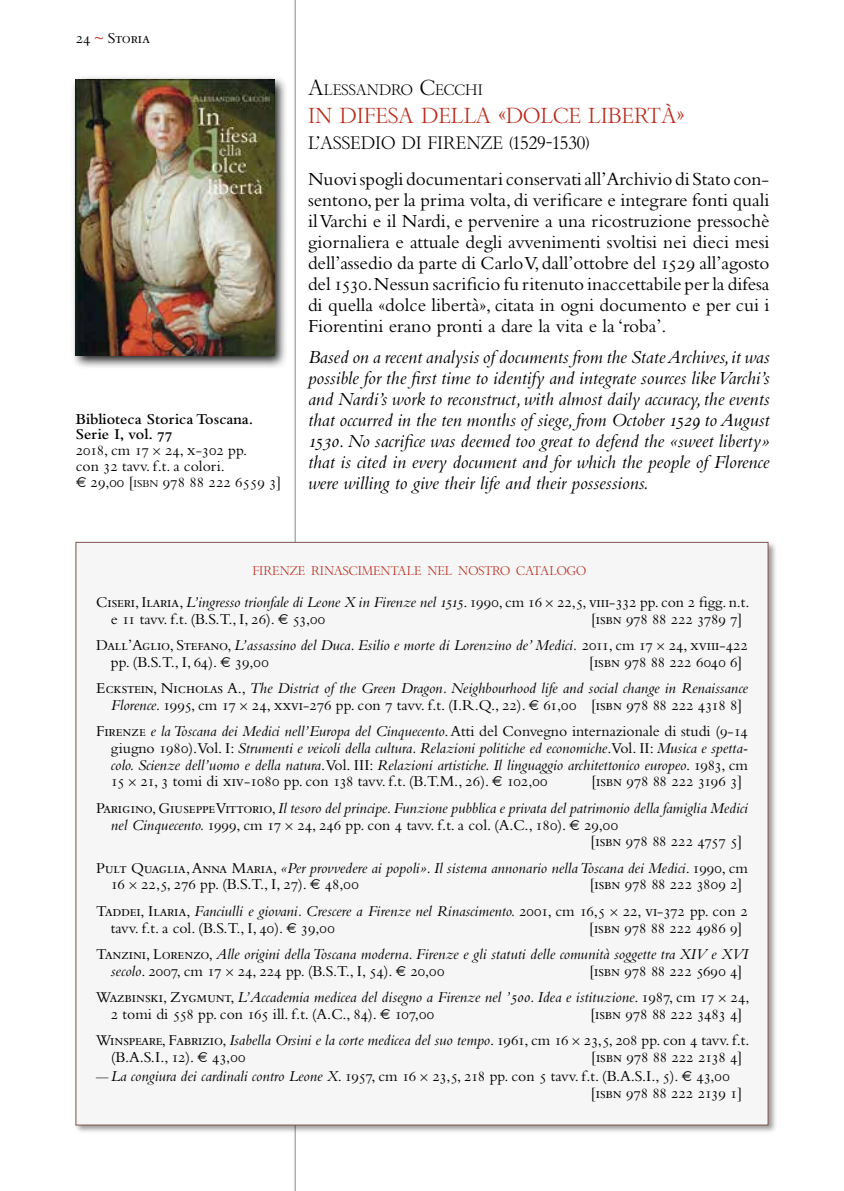
<style>
.page{position:relative;width:844px;height:1191px;background:#fff}
.page>*{position:absolute;margin:0;border:0;box-sizing:border-box;transform-origin:0 0}
.t1{font:21px "Bembo Titling MT Std";color:#ba2c1b}
.t2{font:19.25px/21px "Bembo Std";color:#000;text-align:justify}
.t3{font:italic 19.25px/21px "Bembo Std";color:#000;text-align:justify}
.t4{font:17.5px "Bembo Titling MT Std";color:#000}
.t5{font:15.75px/26.6px "Bembo Std";letter-spacing:-.005em;color:#000}
.t6{font:italic 15.75px/26.6px "Bembo Std";color:#000}
.t7{font:15.75px "Bembo Cost";color:#000}
.t8{font:14.7px "Bembo Titling MT Std";color:#000}
.t9{font:12.25px "Bembo Titling MT Std";color:#ba2c1b}
.s1{color:#ba2c1b}
.s2{font-weight:600}
.s3{font-family:"Bembo Cost"}
.s4{font-style:inherit}
.s5{font-size:11.03px}
.s6{font-size:21px}
.s7{font-style:italic}
.s8{font-style:normal}
.s9{font-family:"Bembo Cost";font-style:normal}
.s10{font-size:12.25px}
</style>
<div class="page">
<hr style="left:294px;top:0;width:1px;height:1191px;background:#87888a">
<div style="left:71px;top:74px;width:217px;height:295px;background:#000;opacity:.91"></div>
<img style="left:76px;top:79px;width:198px;height:276px">
<div style="left:74px;top:540px;width:703px;height:593px;background:#000;opacity:.4"></div>
<div style="left:76px;top:542px;width:691px;height:583px;background:#f6f6f6"></div>
<p class="t5" style="left:76px;top:24px;width:76px">24 <span class="s1">~</span> Storia</p>
<p class="t5" style="left:76px;top:410px;width:179px;line-height:15.8px"><span class="s2">Biblioteca Storica Toscana.<br>Serie I, vol. 77<br></span>2018, cm 17 <span class="s3">¥</span> 24, x-302 pp. con 32 tavv. f.t. a colori.</p>
<p class="t7" style="left:76px;top:473px;width:207px">√ 29,00 <span class="s4">[</span><span class="s5">isbn</span> <span class="s4">978 88 222</span> 6559 3]</p>
<p class="t8" style="left:308px;top:81px;width:176px"><span class="s6">A</span>LESSANDRO <span class="s6">C</span>ECCHI</p>
<h1 class="t1" style="left:308px;top:103px;width:378px">IN DIFESA DELLA «DOLCE LIBERTÀ»</h1>
<p class="t4" style="left:308px;top:132px;width:283px">L’ASSEDIO DI FIRENZE (1529-1530)</p>
<p class="t2" style="left:308px;top:168px;width:463px">Nuovi spogli documentari conservati all’Archivio di Stato con&shy;sentono, per la prima volta, di verificare e integrare fonti quali il Varchi e il Nardi, e pervenire a una ricostruzione pressochè giornaliera e attuale degli avvenimenti svoltisi nei dieci mesi dell’assedio da parte di Carlo V, dall’ottobre del 1529 all’agosto del 1530. Nessun sacrificio fu ritenuto inaccettabile per la difesa di quella «dolce libertà», citata in ogni documento e per cui i Fiorentini erano pronti a dare la vita e la ‘roba’.</p>
<p class="t3" style="left:308px;top:346px;width:463px">Based on a recent analysis of documents from the State Archives, it was possible for the first time to identify and integrate sources like Varchi’s and Nardi’s work to reconstruct, with almost daily accuracy, the events that occurred in the ten months of siege, from October 1529 to August 1530. No sacrifice was deemed too great to defend the «sweet liberty» that is cited in every document and for which the people of Florence were willing to give their life and their possessions.</p>
<p class="t9" style="left:252px;top:563px;width:335px">FIRENZE RINASCIMENTALE NEL NOSTRO CATALOGO</p>
<p class="t5" style="left:111px;top:593px;width:640px;line-height:16.6px;text-indent:-15px">Ciseri, Ilaria, <span class="s7">L’ingresso trionfale di Leone X in Firenze nel 1515</span>. 1990, cm 16 <span class="s3">¥</span> 22,5, viii-332 pp. con 2 figg. n.t. e 11 tavv. f.t. (B.S.T., I, 26). <span class="s3">√</span> 53,00</p>
<p class="t5" style="left:96px;top:605px;width:653px;text-indent:495px">[isbn 978 88 222 3789 7]<br>Dall’Aglio, Stefano, <span class="s7">L’assassino del Duca. Esilio e morte di Lorenzino de’ Medici.</span> 2011, cm 17 <span class="s3">¥</span> 24, xviii-422</p>
<p class="t5" style="left:111px;top:648px;width:159px">pp. (B.S.T., I, 64). <span class="s3">√</span> 39,00</p>
<p class="t6" style="left:96px;top:648px;width:653px;text-indent:493px"><span class="s8">[isbn 978 88 222 6040 6]<br>Eckstein, Nicholas A.,</span> The District of the Green Dragon. Neighbourhood life and social change in Renaissance</p>
<p class="t5" style="left:96px;top:691px;width:653px;text-align:center"><span class="s7">Florence.</span> 1995, cm 17 <span class="s3">¥</span> 24, xxvi-276 pp. con 7 tavv. f.t. (I.R.Q., 22). <span class="s3">√</span> 61,00 [isbn 978 88 222 4318 8]<br>Firenze <span class="s7">e la Toscana dei Medici nell’Europa del Cinquecento</span>. Atti del Convegno internazionale di studi (9-14</p>
<p class="t6" style="left:111px;top:739px;width:638px;line-height:16.6px;text-align:justify"><span class="s8">giugno 1980).Vol. I:</span> Strumenti e veicoli della cultura. Relazioni politiche ed economiche<span class="s8">.Vol. II:</span> Musica e spetta&shy;colo. Scienze dell’uomo e della natura<span class="s8">.Vol. III:</span> Relazioni artistiche. Il linguaggio architettonico europeo<span class="s8">. 1983, cm 15</span> <span class="s9">¥</span> <span class="s8">21, 3 tomi di xiv-1080 pp. con 138 tavv. f.t. (B.T.M., 26).</span> <span class="s9">√</span> <span class="s8">102,00</span></p>
<p class="t6" style="left:96px;top:767px;width:653px;text-indent:495px"><span class="s8">[isbn 978 88 222 3196 3]<br>Parigino, Giuseppe Vittorio,</span> Il tesoro del principe. Funzione pubblica e privata del patrimonio della famiglia Medici</p>
<p class="t5" style="left:590px;top:816px;width:153px;line-height:16.6px;text-indent:-479px"><span class="s7">nel Cinquecento.</span> 1999, cm 17 <span class="s3">¥</span> 24, 246 pp. con 4 tavv. f.t. a col. (A.C., 180). <span class="s3">√</span> 29,00<br>[isbn 978 88 222 4757 5]</p>
<p class="t6" style="left:111px;top:859px;width:638px;line-height:16.6px;text-indent:-15px"><span class="s8">Pult Quaglia, Anna Maria,</span> «Per provvedere ai popoli». Il sistema annonario nella Toscana dei Medici<span class="s8">. 1990, cm<br>16</span> <span class="s9">¥</span> <span class="s8">22,5, 276 pp. (B.S.T., I, 27).</span> <span class="s9">√</span> <span class="s8">48,00</span></p>
<p class="t5" style="left:96px;top:870px;width:653px;text-indent:493px">[isbn 978 88 222 3809 2]<br>Taddei, Ilaria, <span class="s7">Fanciulli e giovani. Crescere a Firenze nel Rinascimento.</span> 2001, cm 16,5 <span class="s3">¥</span> 22, vi-372 pp. con 2</p>
<p class="t5" style="left:111px;top:914px;width:225px">tavv. f.t. a col. (B.S.T., I, 40). <span class="s3">√</span> 39,00</p>
<p class="t6" style="left:96px;top:914px;width:653px;text-indent:493px"><span class="s8">[isbn 978 88 222 4986 9]<br>Tanzini, Lorenzo,</span> Alle origini della Toscana moderna. Firenze e gli statuti delle comunità soggette tra XIV e XVI</p>
<p class="t5" style="left:111px;top:957px;width:335px"><span class="s7">secolo</span>. 2007, cm 17 <span class="s3">¥</span> 24, 224 pp. (B.S.T., I, 54). <span class="s3">√</span> 20,00</p>
<p class="t6" style="left:96px;top:957px;width:654px;text-indent:493px"><span class="s8">[isbn 978 88 222 5690 4]<br>Wazbinski, Zygmunt,</span> L’Accademia medicea del disegno a Firenze nel ’500. Idea e istituzione<span class="s8">. 1987, cm 17</span> <span class="s9">¥</span> <span class="s8">24,</span></p>
<p class="t5" style="left:111px;top:1000px;width:325px">2 tomi di 558 pp. con 165 ill. f.t. (A.C., 84). <span class="s3">√</span> 107,00</p>
<p class="t5" style="left:96px;top:1000px;width:655px;text-indent:494px">[isbn 978 88 222 3483 4]<br>Winspeare, Fabrizio, <span class="s7">Isabella Orsini e la corte medicea del suo tempo</span>. 1961, cm 16 <span class="s3">¥</span> 23,5, 208 pp. con 4 tavv. f.t.</p>
<p class="t5" style="left:111px;top:1043px;width:136px">(B.A.S.I., 12). <span class="s3">√</span> 43,00</p>
<p class="t5" style="left:591px;top:1043px;width:152px">[isbn 978 88 222 2138 4]</p>
<p class="t5" style="left:590px;top:1067px;width:153px;line-height:16.6px;text-indent:-495px"><span class="s10">—</span> <span class="s7">La congiura dei cardinali contro Leone X</span>. 1957, cm 16 <span class="s3">¥</span> 23,5, 218 pp. con 5 tavv. f.t. (B.A.S.I., 5). <span class="s3">√</span> 43,00 [isbn 978 88 222 2139 1]</p>
</div>
